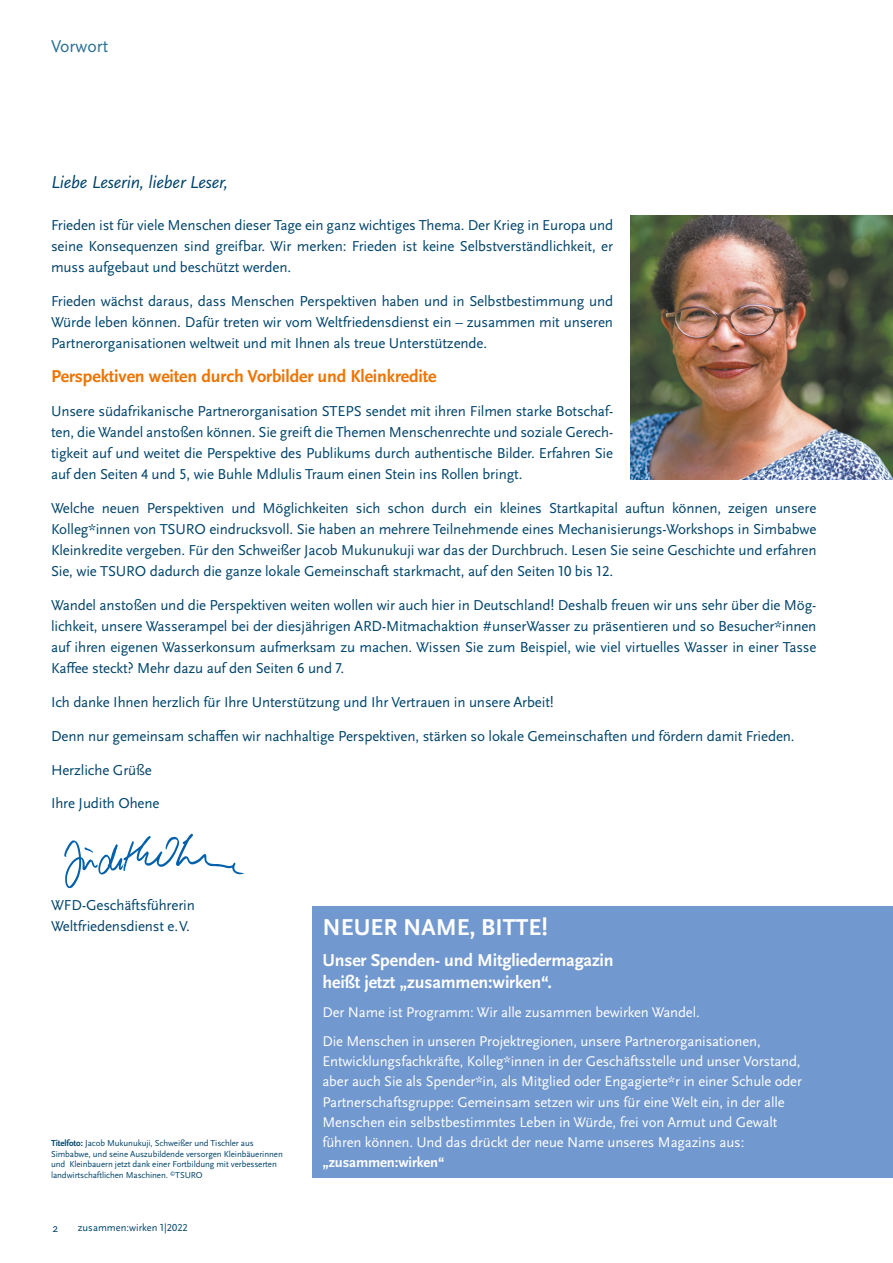
<style>
.page{position:relative;width:893px;height:1263px;background:#fff}
.page>*{position:absolute;margin:0;border:0;box-sizing:border-box;transform-origin:0 0}
.t1{font:700 24px "Scala Sans Pro";color:#fff}
.t2{font:700 18px/22.5px "Scala Sans Pro";letter-spacing:-.01em;color:#fff}
.t3{font:700 18px "Scala Sans Pro";letter-spacing:-.01em;color:#ee7402}
.t4{font:italic 18px "Scala Sans";letter-spacing:-.01em;color:#00446b}
.t5{font:18px "Scala Sans Pro";color:#2c7095}
.t6{font:15px/21px "Scala Sans Pro";letter-spacing:-.01em;color:#00446b;text-align:justify}
.t7{font:14.7px/20.2px "Scala Sans Pro";letter-spacing:-.01em;color:#fff}
.t8{font:12px "Scala Sans Pro";color:#00446b}
.t9{font:10.5px "Scala Sans Pro";color:#00446b}
.t10{font:9px/10.5px "Scala Sans Pro";letter-spacing:-.01em;color:#00446b}
.s1{font-weight:700}
</style>
<div class="page">
<img style="left:630px;top:216px;width:263px;height:263px">
<div style="left:388px;top:906px;width:505px;height:272px;background:#7198cf"></div>
<div style="left:312px;top:906px;width:504px;height:272px;background:#7198cf"></div>
<img style="left:64px;top:833px;width:180px;height:56px">
<p class="t5" style="left:51px;top:36px;width:59px">Vorwort</p>
<p class="t4" style="left:51px;top:173px;width:179px">Liebe Leserin, lieber Leser,</p>
<p class="t6" style="left:51px;top:215px;width:564px">Frieden ist für viele Menschen dieser Tage ein ganz wichtiges Thema. Der Krieg in Europa und seine Konsequenzen sind greifbar. Wir merken: Frieden ist keine Selbstverständlichkeit, er muss aufgebaut und beschützt werden.</p>
<p class="t6" style="left:51px;top:291px;width:564px">Frieden wächst daraus, dass Menschen Perspektiven haben und in Selbstbestimmung und Würde leben können. Dafür treten wir vom Weltfriedensdienst ein – zusammen mit unseren Partnerorganisationen weltweit und mit Ihnen als treue Unterstützende.</p>
<p class="t3" style="left:51px;top:366px;width:387px">Perspektiven weiten durch Vorbilder und Kleinkredite</p>
<p class="t6" style="left:51px;top:401px;width:564px">Unsere südafrikanische Partnerorganisation STEPS sendet mit ihren Filmen starke Botschaf&shy;ten, die Wandel anstoßen können. Sie greift die Themen Menschenrechte und soziale Gerech&shy;tigkeit auf und weitet die Perspektive des Publikums durch authentische Bilder. Erfahren Sie auf den Seiten 4 und 5, wie Buhle Mdlulis Traum einen Stein ins Rollen bringt.</p>
<p class="t6" style="left:51px;top:498px;width:767px">Welche neuen Perspektiven und Möglichkeiten sich schon durch ein kleines Startkapital auftun können, zeigen unsere Kolleg*innen von TSURO eindrucksvoll. Sie haben an mehrere Teilnehmende eines Mechanisierungs-Workshops in Simbabwe Kleinkredite vergeben. Für den Schweißer Jacob Mukunukuji war das der Durchbruch. Lesen Sie seine Geschichte und erfahren Sie, wie TSURO dadurch die ganze lokale Gemeinschaft starkmacht, auf den Seiten 10 bis 12.</p>
<p class="t6" style="left:51px;top:594px;width:767px">Wandel anstoßen und die Perspektiven weiten wollen wir auch hier in Deutschland! Deshalb freuen wir uns sehr über die Mög&shy;lichkeit, unsere Wasserampel bei der diesjährigen ARD-Mitmachaktion #unserWasser zu präsentieren und so Besucher*innen auf ihren eigenen Wasserkonsum aufmerksam zu machen. Wissen Sie zum Beispiel, wie viel virtuelles Wasser in einer Tasse Kaffee steckt? Mehr dazu auf den Seiten 6 und 7.</p>
<p class="t6" style="left:51px;top:691px;width:504px">Ich danke Ihnen herzlich für Ihre Unterstützung und Ihr Vertrauen in unsere Arbeit!</p>
<p class="t6" style="left:51px;top:725px;width:745px">Denn nur gemeinsam schaffen wir nachhaltige Perspektiven, stärken so lokale Gemeinschaften und fördern damit Frieden.</p>
<p class="t6" style="left:51px;top:759px;width:102px">Herzliche Grüße</p>
<p class="t6" style="left:51px;top:793px;width:110px">Ihre Judith Ohene</p>
<p class="t6" style="left:51px;top:895px;width:145px">WFD-Geschäftsführerin<br>Weltfriedensdienst e. V.</p>
<p class="t10" style="left:51px;top:1138px;width:233px"><span class="s1">Titelfoto:</span> Jacob Mukunukuji, Schweißer und Tischler aus Simbabwe, und seine Auszubildende versorgen Kleinbäuerinnen und Kleinbauern jetzt dank einer Fortbildung mit verbesserten landwirtschaftlichen Maschinen. <sup>©</sup>TSURO</p>
<p class="t8" style="left:52px;top:1222px;width:7px">2</p>
<p class="t9" style="left:78px;top:1222px;width:112px">zusammen:wirken 1|2022</p>
<p class="t1" style="left:323px;top:913px;width:227px">NEUER NAME, BITTE!</p>
<p class="t2" style="left:322px;top:949px;width:293px">Unser Spenden- und Mitgliedermagazin heißt jetzt „zusammen:wirken“.</p>
<p class="t7" style="left:322px;top:1002px;width:379px">Der Name ist Programm: Wir alle zusammen bewirken Wandel.</p>
<p class="t7" style="left:322px;top:1031px;width:481px">Die Menschen in unseren Projektregionen, unsere Partnerorganisationen, Entwicklungsfachkräfte, Kolleg*innen in der Geschäftsstelle und unser Vorstand, aber auch Sie als Spender*in, als Mitglied oder Engagierte*r in einer Schule oder Partnerschaftsgruppe: Gemeinsam setzen wir uns für eine Welt ein, in der alle Menschen ein selbstbestimmtes Leben in Würde, frei von Armut und Gewalt führen können. Und das drückt der neue Name unseres Magazins aus: <span class="s1">„zusammen:wirken“</span></p>
</div>
